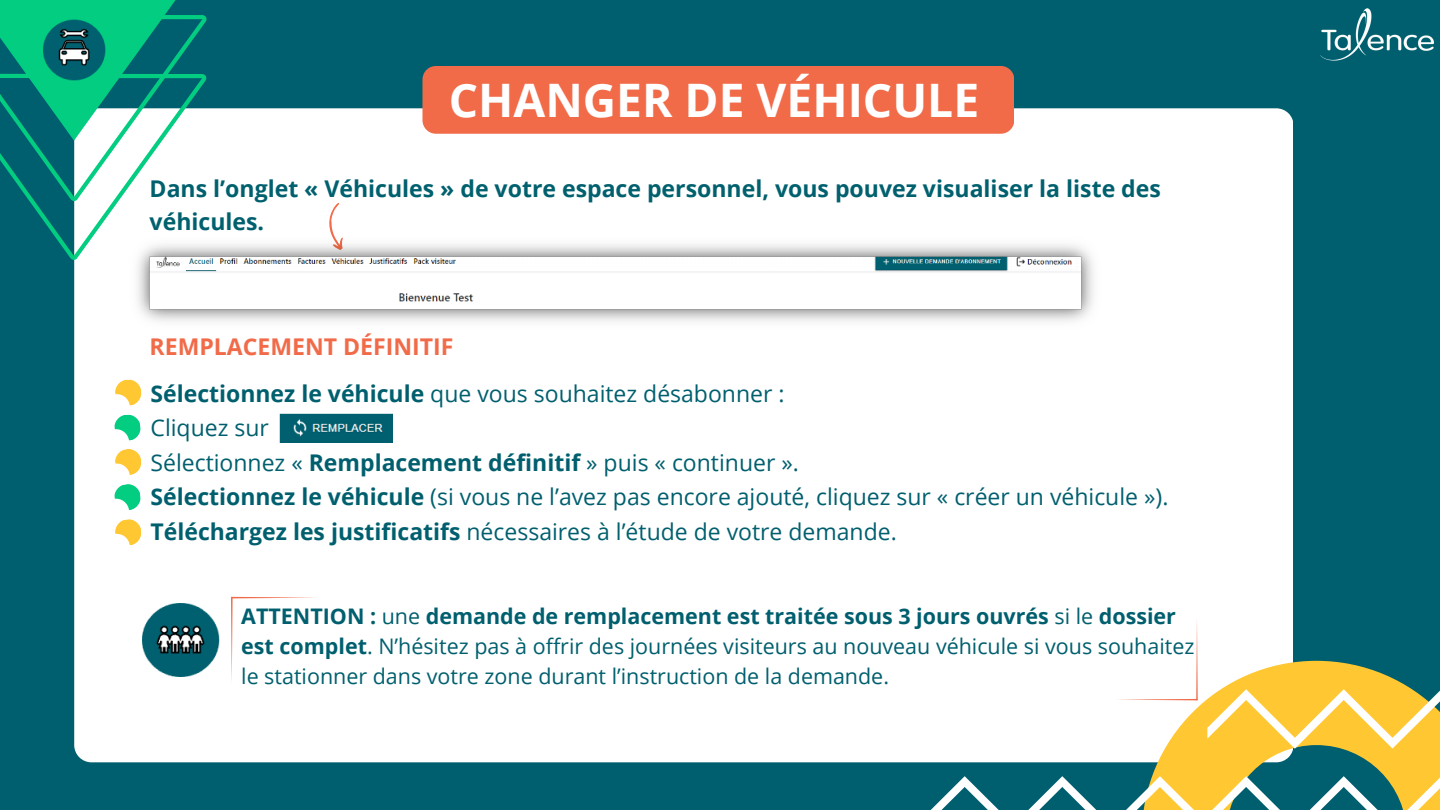
<style>
.page{position:relative;width:1440px;height:810px;background:#005f6e}
.page>*{position:absolute;margin:0;border:0;box-sizing:border-box;transform-origin:0 0}
.t1{font:700 46.1px "Open Sans";color:#fff}
.t2{font:700 23.1px/32.2px "Open Sans";color:#00606e}
.t3{font:700 23.1px "Open Sans";color:#f16b49}
.t4{font:23px "Open Sans";color:#005f6e}
.t5{font:21.5px/30px "Open Sans";color:#005f6e}
.s1{font-weight:700}
</style>
<div class="page">
<div style="left:74px;top:108px;width:1219px;height:654px;background:#fff"></div>
<div style="left:422px;top:66px;width:592px;height:68px;background:#f16b49;border-radius:14px"></div>
<img style="left:1321px;top:8px;width:112px;height:53px">
<svg style="left:0;top:0;width:207px;height:260px"></svg>
<svg style="left:326px;top:203px;width:19px;height:29px"></svg>
<img style="left:125px;top:232px;width:980px;height:101px">
<svg style="left:114px;top:378px;width:29px;height:29px"></svg>
<svg style="left:113px;top:413px;width:29px;height:29px"></svg>
<svg style="left:114px;top:448px;width:29px;height:29px"></svg>
<svg style="left:113px;top:483px;width:29px;height:29px"></svg>
<svg style="left:114px;top:518px;width:29px;height:29px"></svg>
<img style="left:279px;top:413px;width:113px;height:29px">
<img style="left:143px;top:604px;width:76px;height:72px">
<div style="left:231px;top:597px;width:87px;height:87px;background:#fff"></div>
<svg style="left:916px;top:618px;width:524px;height:192px"></svg>
<img style="left:43px;top:20px;width:62px;height:61px">
<p class="t1" style="left:449px;top:68px;width:532px">CHANGER DE VÉHICULE</p>
<p class="t2" style="left:150px;top:172px;width:1013px">Dans l’onglet « Véhicules » de votre espace personnel, vous pouvez visualiser la liste des véhicules.</p>
<p class="t3" style="left:150px;top:331px;width:305px">REMPLACEMENT DÉFINITIF</p>
<h2 class="t4" style="left:151px;top:377px;width:636px"><span class="s1">Sélectionnez le véhicule</span> que vous souhaitez désabonner :</h2>
<p class="t4" style="left:151px;top:412px;width:120px">Cliquez sur</p>
<p class="t4" style="left:151px;top:446px;width:650px">Sélectionnez « <span class="s1">Remplacement définitif</span> » puis « continuer ».</p>
<p class="t4" style="left:151px;top:481px;width:1019px"><span class="s1">Sélectionnez le véhicule</span> (si vous ne l’avez pas encore ajouté, cliquez sur « créer un véhicule »).</p>
<p class="t4" style="left:151px;top:515px;width:748px"><span class="s1">Téléchargez les justificatifs</span> nécessaires à l’étude de votre demande.</p>
<p class="t5" style="left:241px;top:601px;width:955px"><span class="s1">ATTENTION :</span> une <span class="s1">demande de remplacement est traitée sous 3 jours ouvrés</span> si le <span class="s1">dossier est complet</span>. N’hésitez pas à offrir des journées visiteurs au nouveau véhicule si vous souhaitez le stationner dans votre zone durant l’instruction de la demande.</p>
</div>
